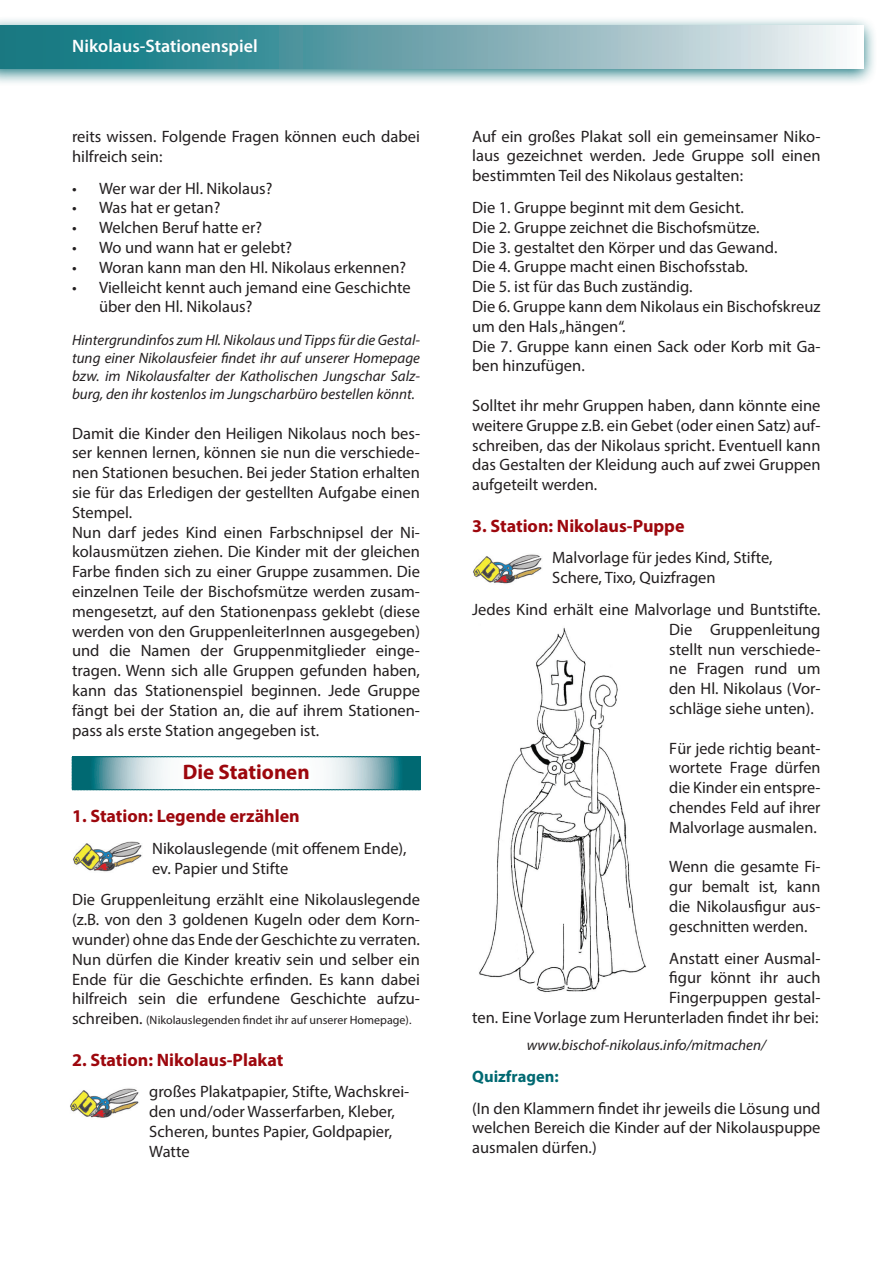
<style>
.page{position:relative;width:893px;height:1263px;background:#fff}
.page>*{position:absolute;margin:0;border:0;box-sizing:border-box;transform-origin:0 0}
.t1{font:700 21px "Myriad Pro";color:#9d070d}
.t2{font:700 18px "Myriad Pro";color:#9d070d}
.t3{font:600 18px "Myriad Pro";color:#fff}
.t4{font:16.5px/19.8px "Myriad Pro";color:#231f20}
.t5{font:700 16.5px "Myriad Pro";color:#006972}
.t6{font:italic 15px/18px "Myriad Pro";color:#231f20;text-align:justify}
.t7{font:12px "Myriad Pro";color:#231f20}
.s1{font-size:16.5px}
</style>
<div class="page">
<svg style="left:0;top:19px;width:874px;height:64px;background:#bbd6d9"></svg>
<svg style="left:0;top:26px;width:863px;height:42px;background:#75abb3"></svg>
<svg style="left:72px;top:756px;width:349px;height:34px"></svg>
<img style="left:73px;top:841px;width:69px;height:31px">
<img style="left:70px;top:1088px;width:69px;height:30px">
<img style="left:473px;top:554px;width:69px;height:30px">
<img style="left:479px;top:627px;width:167px;height:365px">
<p class="t3" style="left:72px;top:34px;width:187px">Nikolaus-Stationenspiel</p>
<p class="t4" style="left:72px;top:126px;width:349px">reits wissen. Folgende Fragen können euch dabei hilfreich sein:</p>
<p class="t4" style="left:72px;top:178px;width:202px">• Wer war der Hl. Nikolaus?</p>
<p class="t4" style="left:72px;top:198px;width:150px">• Was hat er getan?</p>
<p class="t4" style="left:72px;top:218px;width:192px">• Welchen Beruf hatte er?</p>
<p class="t4" style="left:72px;top:237px;width:222px">• Wo und wann hat er gelebt?</p>
<p class="t4" style="left:72px;top:257px;width:336px">• Woran kann man den Hl. Nikolaus erkennen?</p>
<p class="t4" style="left:99px;top:277px;width:313px;text-indent:-27px">• Vielleicht kennt auch jemand eine Geschichte über den Hl. Nikolaus?</p>
<p class="t6" style="left:72px;top:331px;width:349px">Hintergrundinfos zum Hl. Nikolaus und Tipps für die Gestal&shy;tung einer Nikolausfeier findet ihr auf unserer Homepage bzw. im Nikolausfalter der Katholischen Jungschar Salz&shy;burg, den ihr kostenlos im Jungscharbüro bestellen könnt.</p>
<p class="t4" style="left:72px;top:423px;width:349px">Damit die Kinder den Heiligen Nikolaus noch bes&shy;ser kennen lernen, können sie nun die verschiede&shy;nen Stationen besuchen. Bei jeder Station erhalten sie für das Erledigen der gestellten Aufgabe einen Stempel.<br>Nun darf jedes Kind einen Farbschnipsel der Ni&shy;kolausmützen ziehen. Die Kinder mit der gleichen Farbe finden sich zu einer Gruppe zusammen. Die einzelnen Teile der Bischofsmütze werden zusam&shy;mengesetzt, auf den Stationenpass geklebt (diese werden von den GruppenleiterInnen ausgegeben) und die Namen der Gruppenmitglieder einge&shy;tragen. Wenn sich alle Gruppen gefunden haben, kann das Stationenspiel beginnen. Jede Gruppe fängt bei der Station an, die auf ihrem Stationen&shy;pass als erste Station angegeben ist.</p>
<p class="t1" style="left:183px;top:758px;width:128px">Die Stationen</p>
<p class="t2" style="left:72px;top:804px;width:229px">1. Station: Legende erzählen</p>
<p class="t4" style="left:152px;top:838px;width:256px">Nikolauslegende (mit offenem Ende), ev. Papier und Stifte</p>
<p class="t4" style="left:72px;top:890px;width:349px;text-align:justify">Die Gruppenleitung erzählt eine Nikolauslegende (z.B. von den 3 goldenen Kugeln oder dem Korn&shy;wunder) ohne das Ende der Geschichte zu verraten.<br>Nun dürfen die Kinder kreativ sein und selber ein Ende für die Geschichte erfinden. Es kann dabei hilfreich sein die erfundene Geschichte aufzu-</p>
<p class="t7" style="left:72px;top:1013px;width:341px"><span class="s1">schreiben.</span> (Nikolauslegenden findet ihr auf unserer Homepage).</p>
<p class="t2" style="left:72px;top:1048px;width:213px">2. Station: Nikolaus-Plakat</p>
<p class="t4" style="left:149px;top:1082px;width:262px">großes Plakatpapier, Stifte, Wachskrei&shy;den und/oder Wasserfarben, Kleber,<br>Scheren, buntes Papier, Goldpapier,<br>Watte</p>
<p class="t4" style="left:472px;top:126px;width:350px;text-align:justify">Auf ein großes Plakat soll ein gemeinsamer Niko&shy;laus gezeichnet werden. Jede Gruppe soll einen bestimmten Teil des Nikolaus gestalten:</p>
<p class="t4" style="left:472px;top:197px;width:350px">Die 1. Gruppe beginnt mit dem Gesicht.<br>Die 2. Gruppe zeichnet die Bischofsmütze.<br>Die 3. gestaltet den Körper und das Gewand.<br>Die 4. Gruppe macht einen Bischofsstab.<br>Die 5. ist für das Buch zuständig.<br>Die 6. Gruppe kann dem Nikolaus ein Bischofskreuz um den Hals „hängen“.<br>Die 7. Gruppe kann einen Sack oder Korb mit Ga&shy;ben hinzufügen.</p>
<p class="t4" style="left:472px;top:395px;width:350px;text-align:justify">Solltet ihr mehr Gruppen haben, dann könnte eine weitere Gruppe z.B. ein Gebet (oder einen Satz) auf&shy;schreiben, das der Nikolaus spricht. Eventuell kann das Gestalten der Kleidung auch auf zwei Gruppen aufgeteilt werden.</p>
<p class="t2" style="left:472px;top:514px;width:214px">3. Station: Nikolaus-Puppe</p>
<p class="t4" style="left:552px;top:548px;width:222px">Malvorlage für jedes Kind, Stifte,<br>Schere, Tixo, Quizfragen</p>
<p class="t4" style="left:669px;top:599px;width:153px;text-align:justify;text-indent:-197px">Jedes Kind erhält eine Malvorlage und Buntstifte.<br>Die Gruppenleitung stellt nun verschiede&shy;ne Fragen rund um den Hl. Nikolaus (Vor&shy;schläge siehe unten).</p>
<p class="t4" style="left:669px;top:738px;width:153px;text-align:justify">Für jede richtig beant&shy;wortete Frage dürfen die Kinder ein entspre&shy;chendes Feld auf ihrer Malvorlage ausmalen.</p>
<p class="t4" style="left:669px;top:857px;width:153px;text-align:justify">Wenn die gesamte Fi&shy;gur bemalt ist, kann die Nikolausfigur aus&shy;geschnitten werden.</p>
<p class="t4" style="left:472px;top:948px;width:350px;text-align:right">Anstatt einer Ausmal-<br>figur könnt ihr auch<br>Fingerpuppen gestal-<br>ten. Eine Vorlage zum Herunterladen findet ihr bei:</p>
<p class="t6" style="left:527px;top:1036px;width:241px">www.bischof-nikolaus.info/mitmachen/</p>
<p class="t5" style="left:472px;top:1065px;width:88px">Quizfragen:</p>
<p class="t4" style="left:472px;top:1098px;width:350px;text-align:justify">(In den Klammern findet ihr jeweils die Lösung und welchen Bereich die Kinder auf der Nikolauspuppe ausmalen dürfen.)</p>
</div>
